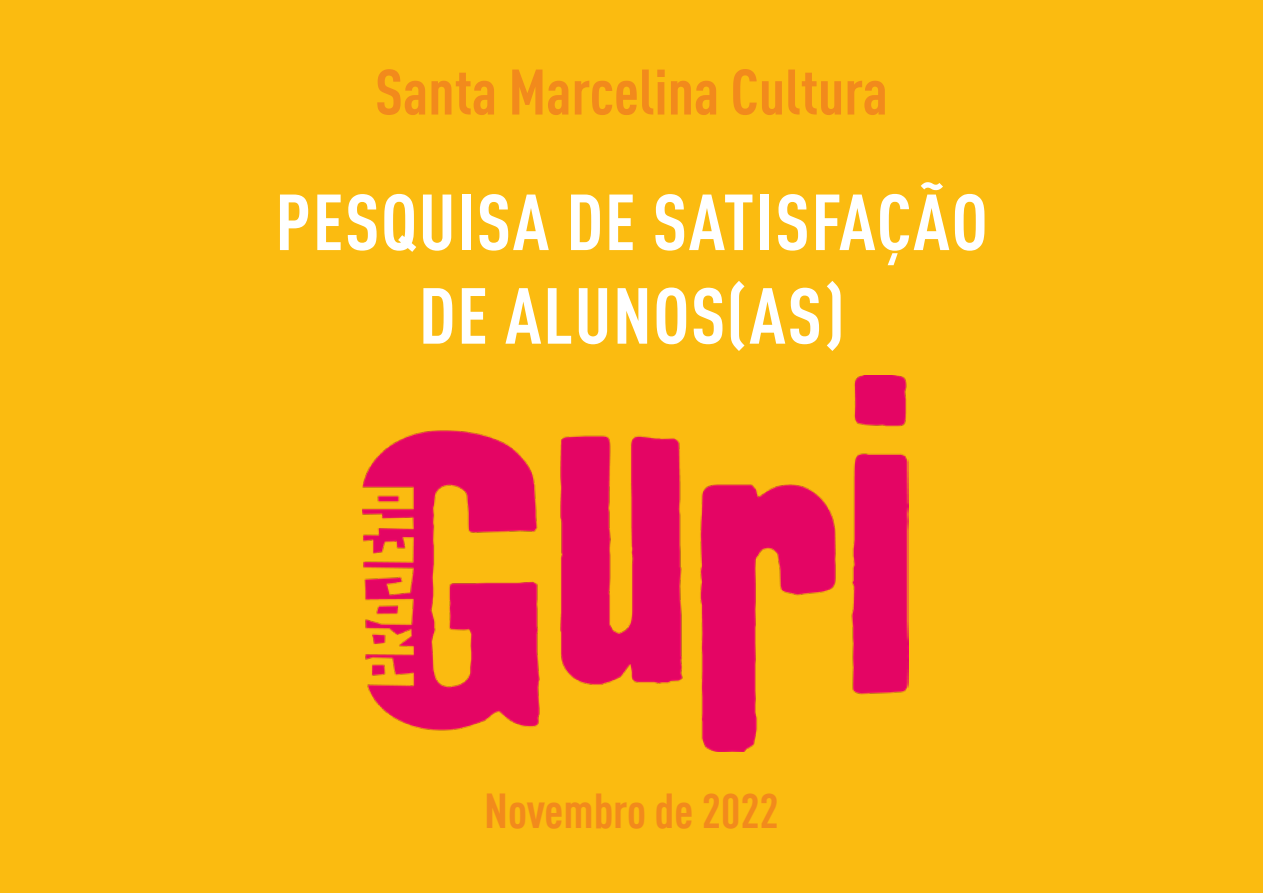
<style>
.page{position:relative;width:1263px;height:893px;background:#fbbb10}
.page>*{position:absolute;margin:0;border:0;box-sizing:border-box;transform-origin:0 0}
.t1{font:700 78px/93.6px "DIN Cond";letter-spacing:.02em;color:#fff;text-align:center}
.t2{font:700 63.15px "DIN Cond";color:#f28a1c}
.t3{font:700 48px "DIN Cond";color:#f28a1c}
</style>
<div class="page">
<img style="left:362px;top:376px;width:547px;height:376px">
<p class="t2" style="left:375px;top:54px;width:514px">Santa Marcelina Cultura</p>
<p class="t1" style="left:275px;top:173px;width:714px">PESQUISA DE SATISFAÇÃO<br>DE ALUNOS(AS)</p>
<p class="t3" style="left:484px;top:782px;width:296px">Novembro de 2022</p>
</div>
